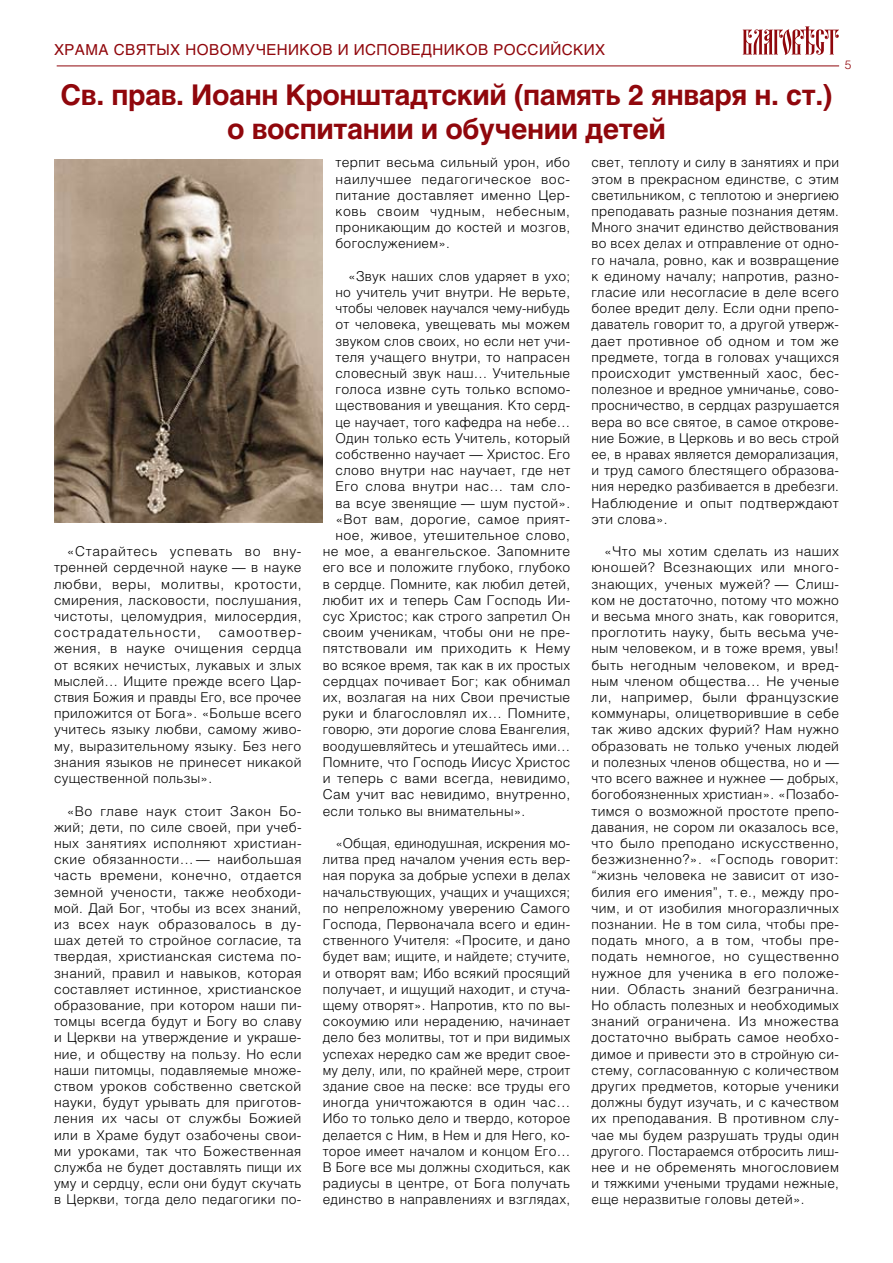
<style>
.page{position:relative;width:893px;height:1263px;background:#fff}
.page>*{position:absolute;margin:0;border:0;box-sizing:border-box;transform-origin:0 0}
.t1{font:700 28.35px/33.9px "Helios";letter-spacing:-.015em;color:#90070c;text-align:center}
.t2{font:15px "Helios";letter-spacing:.03em;color:#90070c}
.t3{font:300 13.5px/16.2px "Helios";letter-spacing:.02em;color:#000;text-align:justify}
.t4{font:300 12px "Helios";color:#90070c}
</style>
<div class="page">
<svg style="left:743px;top:26px;width:96px;height:29px"></svg>
<hr style="left:57px;top:66px;width:782px;height:1px;background:#90070c">
<img style="left:54px;top:159px;width:269px;height:363px">
<p class="t2" style="left:54px;top:40px;width:553px">ХРАМА СВЯТЫХ НОВОМУЧЕНИКОВ И ИСПОВЕДНИКОВ РОССИЙСКИХ</p>
<h1 class="t1" style="left:61px;top:78px;width:773px">Св. прав. Иоанн Кронштадтский (память 2 января н. ст.) о воспитании и обучении детей</h1>
<p class="t4" style="left:845px;top:58px;width:8px">5</p>
<p class="t3" style="left:54px;top:543px;width:249px;text-indent:13px">«Старайтесь успевать во вну&shy;тренней сердечной науке — в науке любви, веры, молитвы, кротости, смирения, ласковости, послушания, чистоты, целомудрия, милосердия, сострадательности,</p>
<p class="t3" style="left:54px;top:624px;width:249px;text-indent:165px">самоотвер&shy;жения, в науке очищения сердца от всяких нечистых, лукавых и злых мыслей… Ищите прежде всего Цар&shy;ствия Божия и правды Его, все прочее приложится от Бога». «Больше всего учитесь языку любви, самому живо&shy;му, выразительному языку. Без него знания языков не принесет никакой существенной пользы».</p>
<p class="t3" style="left:54px;top:802px;width:249px;text-indent:13px">«Во главе наук стоит Закон Бо&shy;жий; дети, по силе своей, при учеб&shy;ных занятиях исполняют христиан&shy;ские обязанности… — наибольшая часть времени, конечно, отдается земной учености, также необходи&shy;мой. Дай Бог, чтобы из всех знаний, из всех наук образовалось в ду&shy;шах детей то стройное согласие, та твердая, христианская система по&shy;знаний, правил и навыков, которая составляет истинное, христианское образование, при котором наши пи&shy;томцы всегда будут и Богу во славу и Церкви на утверждение и украше&shy;ние, и обществу на пользу. Но если наши питомцы, подавляемые множе&shy;ством уроков собственно светской науки, будут урывать для приготов&shy;ления их часы от службы Божией или в Храме будут озабочены свои&shy;ми уроками, так что Божественная служба не будет доставлять пищи их уму и сердцу, если они будут скучать в Церкви, тогда дело педагогики по-</p>
<p class="t3" style="left:335px;top:154px;width:236px">терпит весьма сильный урон, ибо наилучшее педагогическое вос&shy;питание доставляет именно Цер&shy;ковь своим чудным, небесным, проникающим до костей и мозгов, богослужением».</p>
<p class="t3" style="left:348px;top:268px;width:223px">«Звук наших слов ударяет в ухо;</p>
<p class="t3" style="left:335px;top:284px;width:236px">но учитель учит внутри. Не верьте,</p>
<p class="t3" style="left:335px;top:300px;width:236px">чтобы человек научался чему-нибудь</p>
<p class="t3" style="left:335px;top:316px;width:236px">от человека, увещевать мы можем</p>
<p class="t3" style="left:335px;top:332px;width:236px">звуком слов своих, но если нет учи-</p>
<p class="t3" style="left:335px;top:349px;width:236px">теля учащего внутри, то напрасен</p>
<p class="t3" style="left:335px;top:365px;width:236px">словесный звук наш… Учительные</p>
<p class="t3" style="left:335px;top:381px;width:236px">голоса извне суть только вспомо-</p>
<p class="t3" style="left:335px;top:397px;width:236px">ществования и увещания. Кто серд-</p>
<p class="t3" style="left:335px;top:413px;width:236px">це научает, того кафедра на небе…</p>
<p class="t3" style="left:335px;top:430px;width:236px">Один только есть Учитель, который</p>
<p class="t3" style="left:335px;top:446px;width:236px">собственно научает — Христос. Его</p>
<p class="t3" style="left:335px;top:462px;width:236px">слово внутри нас научает, где нет</p>
<p class="t3" style="left:335px;top:478px;width:236px">Его слова внутри нас… там сло-</p>
<p class="t3" style="left:335px;top:494px;width:236px">ва всуе звенящие — шум пустой».</p>
<p class="t3" style="left:335px;top:511px;width:236px">«Вот вам, дорогие, самое прият-</p>
<p class="t3" style="left:335px;top:527px;width:236px">ное, живое, утешительное слово,</p>
<p class="t3" style="left:323px;top:543px;width:249px">не мое, а евангельское. Запомните</p>
<p class="t3" style="left:323px;top:559px;width:249px">его все и положите глубоко, глубоко</p>
<p class="t3" style="left:323px;top:575px;width:249px">в сердце. Помните, как любил детей,</p>
<p class="t3" style="left:323px;top:592px;width:249px">любит их и теперь Сам Господь Ии-</p>
<p class="t3" style="left:323px;top:608px;width:249px">сус Христос; как строго запретил Он</p>
<p class="t3" style="left:323px;top:624px;width:249px">своим ученикам, чтобы они не пре-</p>
<p class="t3" style="left:323px;top:640px;width:249px">пятствовали им приходить к Нему</p>
<p class="t3" style="left:323px;top:656px;width:249px">во всякое время, так как в их простых</p>
<p class="t3" style="left:323px;top:673px;width:249px">сердцах почивает Бог; как обнимал</p>
<p class="t3" style="left:323px;top:689px;width:249px">их, возлагая на них Свои пречистые</p>
<p class="t3" style="left:323px;top:705px;width:249px">руки и благословлял их… Помните,</p>
<p class="t3" style="left:323px;top:721px;width:249px">говорю, эти дорогие слова Евангелия,</p>
<p class="t3" style="left:323px;top:737px;width:249px">воодушевляйтесь и утешайтесь ими…</p>
<p class="t3" style="left:323px;top:754px;width:249px">Помните, что Господь Иисус Христос</p>
<p class="t3" style="left:323px;top:770px;width:249px">и теперь с вами всегда, невидимо,</p>
<p class="t3" style="left:323px;top:786px;width:249px">Сам учит вас невидимо, внутренно,</p>
<p class="t3" style="left:323px;top:802px;width:204px">если только вы внимательны».</p>
<p class="t3" style="left:323px;top:835px;width:249px;text-indent:13px">«Общая, единодушная, искрения мо&shy;литва пред началом учения есть вер&shy;ная порука за добрые успехи в делах начальствующих, учащих и учащихся; по непреложному уверению Самого Господа, Первоначала всего и един&shy;ственного Учителя: «Просите, и дано будет вам; ищите, и найдете; стучите, и отворят вам; Ибо всякий просящий получает, и ищущий находит, и стуча&shy;щему отворят». Напротив, кто по вы&shy;сокоумию или нерадению, начинает дело без молитвы, тот и при видимых успехах нередко сам же вредит свое&shy;му делу, или, по крайней мере, строит здание свое на песке: все труды его иногда уничтожаются в один час… Ибо то только дело и твердо, которое делается с Ним, в Нем и для Него, ко&shy;торое имеет началом и концом Его… В Боге все мы должны сходиться, как радиусы в центре, от Бога получать единство в направлениях и взглядах,</p>
<p class="t3" style="left:591px;top:154px;width:249px">свет, теплоту и силу в занятиях и при этом в прекрасном единстве, с этим светильником, с теплотою и энергиею преподавать разные познания детям.<br>Много значит единство действования во всех делах и отправление от одно&shy;го начала, ровно, как и возвращение к единому началу; напротив, разно&shy;гласие или несогласие в деле всего более вредит делу. Если одни препо&shy;даватель говорит то, а другой утверж&shy;дает противное об одном и том же предмете, тогда в головах учащихся происходит умственный хаос, бес&shy;полезное и вредное умничанье, сово&shy;просничество, в сердцах разрушается вера во все святое, в самое открове&shy;ние Божие, в Церковь и во весь строй ее, в нравах является деморализация, и труд самого блестящего образова&shy;ния нередко разбивается в дребезги.<br>Наблюдение и опыт подтверждают эти слова».</p>
<p class="t3" style="left:591px;top:543px;width:249px;text-indent:13px">«Что мы хотим сделать из наших юношей? Всезнающих или много&shy;знающих, ученых мужей? — Слиш&shy;ком не достаточно, потому что можно и весьма много знать, как говорится, проглотить науку, быть весьма уче&shy;ным человеком, и в тоже время, увы! быть негодным человеком, и вред&shy;ным членом общества… Не ученые ли, например, были французские коммунары, олицетворившие в себе так живо адских фурий? Нам нужно образовать не только ученых людей и полезных членов общества, но и — что всего важнее и нужнее — добрых, богобоязненных христиан». «Позабо&shy;тимся о возможной простоте препо&shy;давания, не сором ли оказалось все, что было преподано искусственно, безжизненно?». «Господь говорит: “жизнь человека не зависит от изо&shy;билия его имения”, т. е., между про&shy;чим, и от изобилия многоразличных познании. Не в том сила, чтобы пре&shy;подать много, а в том, чтобы пре&shy;подать немногое, но существенно нужное для ученика в его положе&shy;нии. Область знаний безгранична.<br>Но область полезных и необходимых знаний ограничена. Из множества достаточно выбрать самое необхо&shy;димое и привести это в стройную си&shy;стему, согласованную с количеством других предметов, которые ученики должны будут изучать, и с качеством их преподавания. В противном слу&shy;чае мы будем разрушать труды один другого. Постараемся отбросить лиш&shy;нее и не обременять многословием и тяжкими учеными трудами нежные, еще неразвитые головы детей».</p>
</div>
